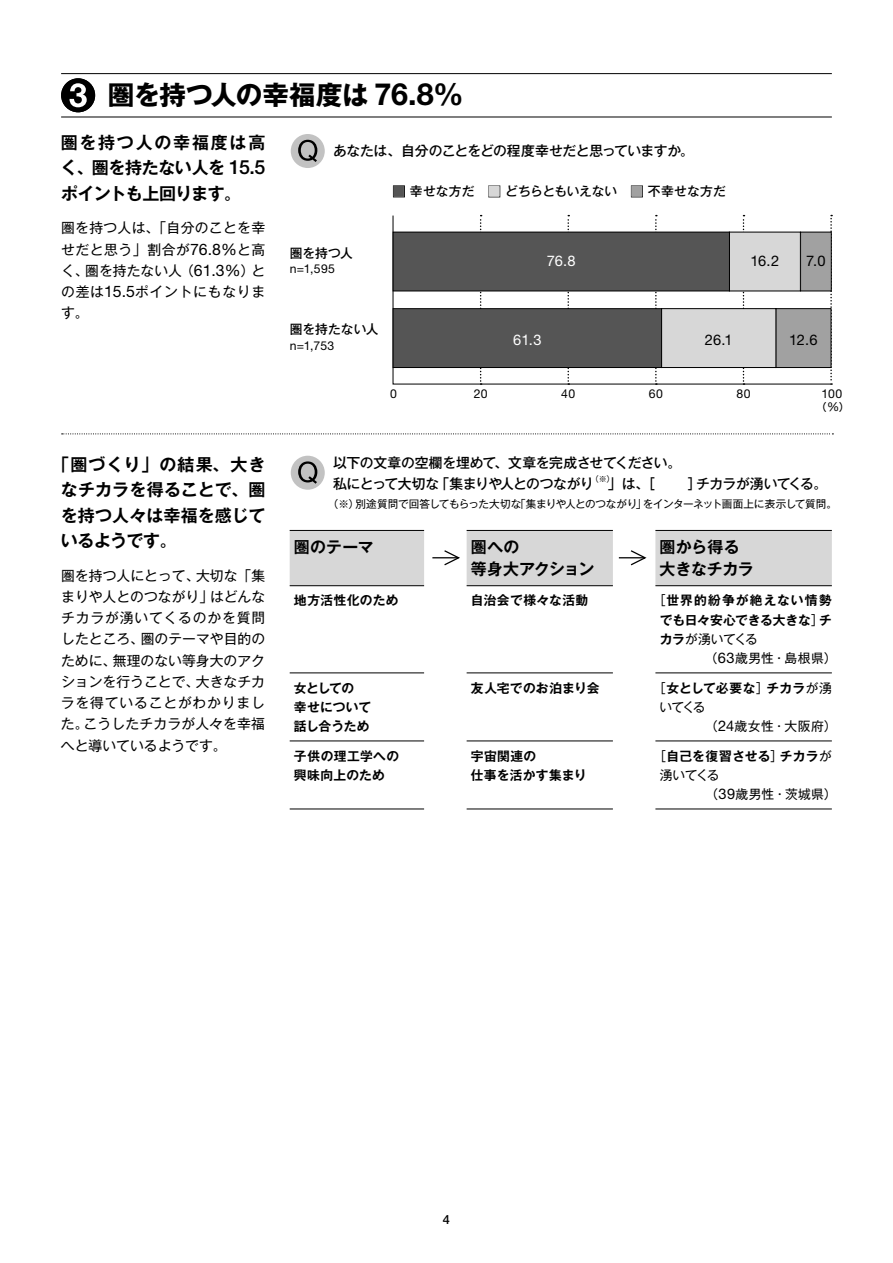
<style>
.page{position:relative;width:893px;height:1263px;background:#fff}
.page>*{position:absolute;margin:0;border:0;box-sizing:border-box;transform-origin:0 0}
.t1{font:700 26.55px "Gothic MB101 Pro";letter-spacing:-.025em;color:#000}
.t2{font:700 16.95px/25.5px "Gothic MB101 Pro De";color:#000;text-align:justify}
.t3{font:700 15.9px/22.4px "Gothic MB101 Pro De";letter-spacing:-.005em;color:#000}
.t4{font:14.7px "Helvetica Neue";color:#000}
.t5{font:14.7px "Helvetica Neue";color:#fff}
.t6{font:13.8px/21.3px "Gothic MB101 Pro";letter-spacing:.02em;color:#000;text-align:justify}
.t7{font:500 13.8px/21.3px "Gothic MB101 Pro";letter-spacing:-.03em;color:#000}
.t8{font:500 13.8px "Gothic MB101 Pro";letter-spacing:-.05em;color:#000}
.t9{font:700 12.75px/19.2px "Gothic MB101 Pro De";letter-spacing:.02em;color:#000}
.t10{font:12.75px/19.2px "Gothic MB101 Pro";letter-spacing:.015em;color:#000}
.t11{font:500 12.75px "Gothic MB101 Pro";color:#000}
.t12{font:700 12.75px/19.2px "Gothic MB101 Pro De";letter-spacing:.04em;color:#000;text-align:center}
.t13{font:700 12.75px/19.2px "Gothic MB101 Pro De";letter-spacing:-.03em;color:#000}
.t14{font:500 12.75px "Helvetica Neue";color:#000}
.t15{font:12.15px "Helvetica Neue";letter-spacing:.035em;color:#000}
.t16{font:10.65px "Gothic MB101 Pro";letter-spacing:-.035em;color:#000}
.t17{font:500 10.65px "Gothic MB101 Pro";color:#000}
.t18{font:8.1px "Gothic MB101 Pro";color:#000}
.s1{font-family:"Helvetica Neue";font-size:30.6px}
.s2{font-family:"Helvetica Neue";font-weight:500;font-size:19.5px}
.s3{font-family:"Helvetica Neue";font-size:15.9px}
.s4{color:#555}
.s5{color:#d7d7d7}
.s6{color:#a1a1a1}
.s7{font-family:"Helvetica Neue";font-weight:400;font-size:12.15px}
.s8{font-family:"Gothic MB101 Pro";font-weight:400}
.s9{font-family:"Gothic MB101 Pro De";font-weight:700}
.s10{font-family:"Helvetica Neue";font-size:14.7px}
</style>
<div class="page">
<hr style="left:61px;top:73px;width:771px;height:1px;background:#000">
<hr style="left:61px;top:117px;width:771px;height:1px;background:#000">
<div style="left:61px;top:78px;width:34px;height:34px;background:#000;border-radius:50%"></div>
<svg style="left:69px;top:83px;width:18px;height:24px"></svg>
<div style="left:291px;top:134px;width:34px;height:34px;background:#c2c2c2;border-radius:50%"></div>
<svg style="left:298px;top:140px;width:19px;height:22px"></svg>
<div style="left:393px;top:185px;width:12px;height:12px;border:1px solid #000"></div>
<div style="left:631px;top:185px;width:12px;height:12px;border:1px solid #000"></div>
<svg style="left:392px;top:215px;width:440px;height:170px"></svg>
<div style="left:800px;top:232px;width:31px;height:59px;background:#a1a1a1"></div>
<div style="left:800px;top:232px;width:32px;height:59px;border:1px solid #000"></div>
<div style="left:729px;top:232px;width:71px;height:59px;background:#d7d7d7"></div>
<div style="left:393px;top:232px;width:336px;height:59px;background:#555"></div>
<div style="left:393px;top:232px;width:337px;height:59px;border:1px solid #000"></div>
<div style="left:776px;top:309px;width:55px;height:58px;background:#a1a1a1"></div>
<div style="left:775px;top:308px;width:56px;height:60px;border:1px solid #000"></div>
<div style="left:661px;top:309px;width:115px;height:58px;background:#d7d7d7"></div>
<div style="left:661px;top:308px;width:115px;height:60px;border:1px solid #000"></div>
<div style="left:393px;top:309px;width:269px;height:58px;background:#555"></div>
<div style="left:393px;top:308px;width:269px;height:60px;border:1px solid #000"></div>
<svg style="left:62px;top:433px;width:771px;height:1px"></svg>
<div style="left:291px;top:456px;width:34px;height:34px;background:#c2c2c2;border-radius:50%"></div>
<svg style="left:298px;top:461px;width:19px;height:23px"></svg>
<hr style="left:290px;top:672px;width:134px;height:1px;background:#000">
<hr style="left:467px;top:672px;width:146px;height:1px;background:#000">
<hr style="left:655px;top:672px;width:177px;height:1px;background:#000">
<hr style="left:290px;top:741px;width:134px;height:1px;background:#000">
<hr style="left:467px;top:741px;width:146px;height:1px;background:#000">
<hr style="left:655px;top:741px;width:177px;height:1px;background:#000">
<hr style="left:290px;top:809px;width:134px;height:1px;background:#000">
<hr style="left:467px;top:809px;width:146px;height:1px;background:#000">
<hr style="left:655px;top:809px;width:177px;height:1px;background:#000">
<svg style="left:290px;top:530px;width:542px;height:56px;background:#d6d6d6"></svg>
<h1 class="t1" style="left:108px;top:73px;width:357px">圏を持つ人の幸福度は <span class="s1">76.8%</span></h1>
<p class="t2" style="left:61px;top:128px;width:206px">圏を持つ人の幸福度は高く、圏を持たない人を <span class="s2">15.5</span>ポイントも上回ります。</p>
<p class="t6" style="left:61px;top:215px;width:206px">圏を持つ人は、「自分のことを幸せだと思う」割合が<span class="s3">76.8%</span>と高く、圏を持たない人（<span class="s3">61.3%</span>）との差は<span class="s3">15.5</span>ポイントにもなります。</p>
<p class="t7" style="left:333px;top:139px;width:362px">あなたは、自分のことをどの程度幸せだと思っていますか。</p>
<p class="t11" style="left:393px;top:181px;width:335px"><span class="s4">■</span> 幸せな方だ <span class="s5">■</span> どちらともいえない <span class="s6">■</span> 不幸せな方だ</p>
<p class="t11" style="left:290px;top:242px;width:65px">圏を持つ人</p>
<p class="t15" style="left:290px;top:261px;width:47px">n=1,595</p>
<p class="t5" style="left:547px;top:252px;width:31px">76.8</p>
<p class="t4" style="left:750px;top:252px;width:30px">16.2</p>
<p class="t4" style="left:806px;top:252px;width:21px">7.0</p>
<p class="t2" style="left:61px;top:449px;width:206px;text-indent:-9px">「圏づくり」の結果、大きなチカラを得ることで、圏を持つ人々は幸福を感じているようです。</p>
<p class="t6" style="left:61px;top:563px;width:206px">圏を持つ人にとって、大切な「集まりや人とのつながり」はどんなチカラが湧いてくるのかを質問したところ、圏のテーマや目的のために、無理のない等身大のアクションを行うことで、大きなチカラを得ていることがわかりました。こうしたチカラが人々を幸福へと導いているようです。</p>
<p class="t11" style="left:290px;top:319px;width:91px">圏を持たない人</p>
<p class="t15" style="left:290px;top:338px;width:46px">n=1,753</p>
<p class="t5" style="left:513px;top:331px;width:30px">61.3</p>
<p class="t4" style="left:705px;top:331px;width:29px">26.1</p>
<p class="t4" style="left:789px;top:331px;width:30px">12.6</p>
<p class="t15" style="left:390px;top:386px;width:8px">0</p>
<p class="t15" style="left:474px;top:386px;width:15px">20</p>
<p class="t15" style="left:561px;top:386px;width:15px">40</p>
<p class="t15" style="left:649px;top:386px;width:16px">60</p>
<p class="t15" style="left:736px;top:386px;width:16px">80</p>
<p class="t15" style="left:821px;top:386px;width:22px">100</p>
<p class="t17" style="left:816px;top:398px;width:35px">（<span class="s7">%</span>）</p>
<p class="t7" style="left:333px;top:450px;width:350px">以下の文章の空欄を埋めて、文章を完成させてください。私にとって大切な「集まりや人とのつながり</p>
<p class="t18" style="left:591px;top:472px;width:25px">（※）</p>
<p class="t7" style="left:608px;top:471px;width:49px">」は、［</p>
<p class="t8" style="left:687px;top:472px;width:141px">］チカラが湧いてくる。</p>
<p class="t16" style="left:328px;top:495px;width:511px">（※）別途質問で回答してもらった大切な「集まりや人とのつながり」をインターネット画面上に表示して質問。</p>
<p class="t3" style="left:294px;top:534px;width:81px">圏のテーマ</p>
<p class="t3" style="left:471px;top:534px;width:125px">圏への<br>等身大アクション</p>
<p class="t3" style="left:660px;top:534px;width:96px">圏から得る大きなチカラ</p>
<p class="t9" style="left:294px;top:589px;width:106px">地方活性化のため</p>
<p class="t9" style="left:471px;top:589px;width:119px">自治会で様々な活動</p>
<p class="t12" style="left:653px;top:589px;width:180px"><span class="s8">［</span>世界的紛争が絶えない情勢でも日々安心できる大きな<span class="s8">］</span>チ</p>
<p class="t10" style="left:705px;top:627px;width:133px;text-indent:-45px"><span class="s9">カラ</span>が湧いてくる<br>（<span class="s10">63</span>歳男性・島根県）</p>
<p class="t13" style="left:294px;top:677px;width:79px">女としての<br>幸せについて話し合うため</p>
<p class="t9" style="left:471px;top:677px;width:130px">友人宅でのお泊まり会</p>
<p class="t9" style="left:653px;top:677px;width:180px"><span class="s8">［</span>女として必要な<span class="s8">］</span>チカラ<span class="s8">が湧</span></p>
<p class="t10" style="left:705px;top:695px;width:133px;text-indent:-46px">いてくる<br>（<span class="s10">24</span>歳女性・大阪府）</p>
<p class="t9" style="left:294px;top:745px;width:107px">子供の理工学への興味向上のため</p>
<p class="t9" style="left:471px;top:745px;width:117px">宇宙関連の<br>仕事を活かす集まり</p>
<p class="t9" style="left:653px;top:745px;width:180px"><span class="s8">［</span>自己を復習させる<span class="s8">］</span>チカラ<span class="s8">が</span></p>
<p class="t10" style="left:705px;top:763px;width:133px;text-indent:-46px">湧いてくる<br>（<span class="s10">39</span>歳男性・茨城県）</p>
<p class="t14" style="left:443px;top:1212px;width:9px">4</p>
</div>
